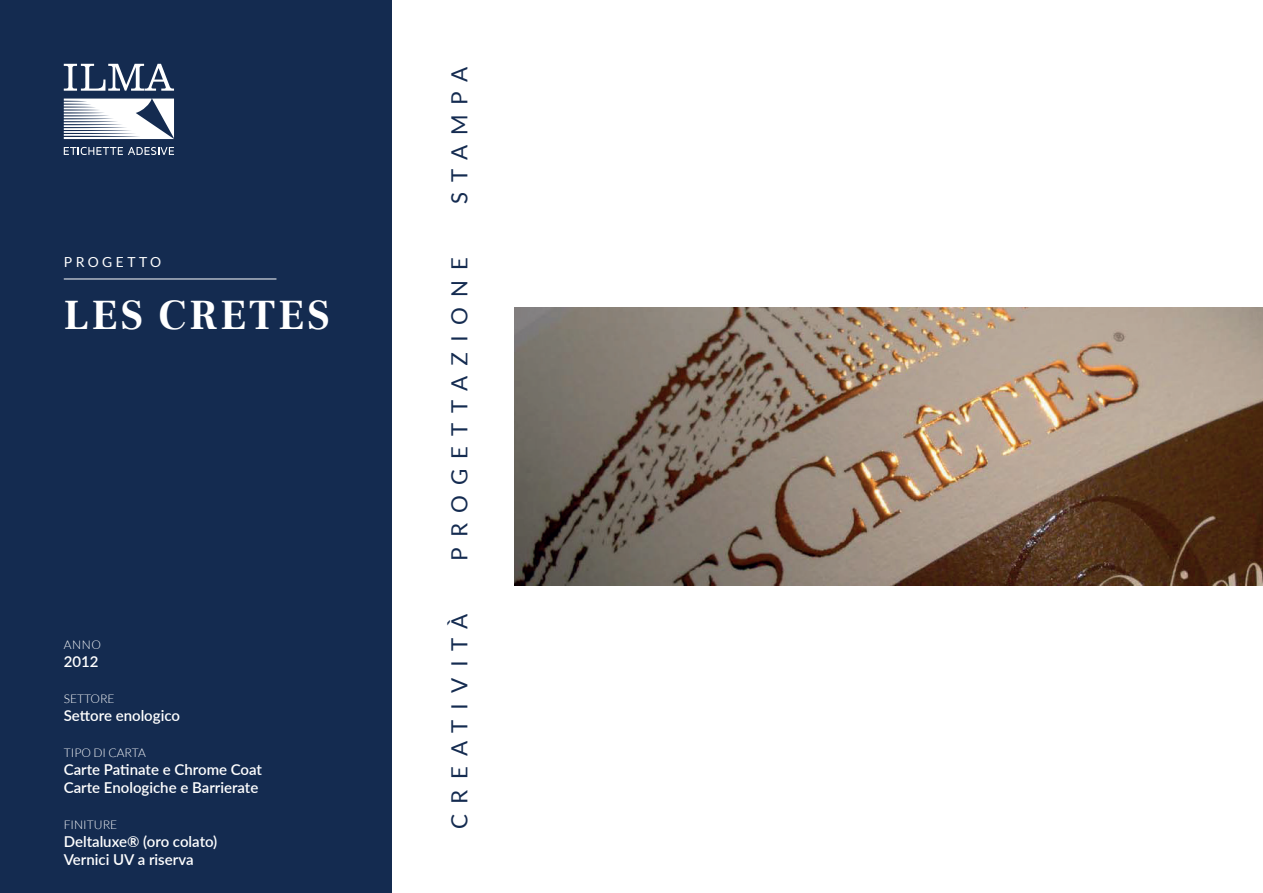
<style>
.page{position:relative;width:1263px;height:893px;background:#fff}
.page>*{position:absolute;margin:0;border:0;box-sizing:border-box;transform-origin:0 0}
.t1{font:700 42px "Frank Ruhl Libre";letter-spacing:.075em;color:#fff}
.t2{font:22.35px "Lato";letter-spacing:.45em;color:#142b50}
.t3{font:600 15px/18px "Lato";color:#fff}
.t4{font:13.8px "Lato";letter-spacing:.25em;color:#fff}
.t5{font:300 12px "Lato";color:#fff}
</style>
<div class="page">
<div style="left:0;top:0;width:391px;height:893px;background:#142b50"></div>
<svg style="left:64px;top:64px;width:110px;height:27px"></svg>
<svg style="left:64px;top:99px;width:110px;height:40px;background:#ccd1d9"></svg>
<svg style="left:64px;top:147px;width:110px;height:8px"></svg>
<hr style="left:64px;top:279px;width:212px;height:1px;background:#fff">
<img style="left:514px;top:307px;width:749px;height:279px">
<p class="t4" style="left:64px;top:255px;width:99px">PROGETTO</p>
<h1 class="t1" style="left:64px;top:289px;width:267px">LES CRETES</h1>
<p class="t5" style="left:64px;top:638px;width:39px">ANNO</p>
<p class="t3" style="left:64px;top:652px;width:36px">2012</p>
<p class="t5" style="left:64px;top:692px;width:52px">SETTORE</p>
<p class="t3" style="left:64px;top:706px;width:118px">Settore enologico</p>
<p class="t5" style="left:64px;top:746px;width:84px">TIPO DI CARTA</p>
<p class="t3" style="left:64px;top:760px;width:200px">Carte Patinate e Chrome Coat<br>Carte Enologiche e Barrierate</p>
<p class="t5" style="left:64px;top:818px;width:55px">FINITURE</p>
<p class="t3" style="left:64px;top:832px;width:155px">Deltaluxe® (oro colato)<br>Vernici UV a riserva</p>
<h2 class="t2" style="left:447px;top:204px;width:138px;rotate:-90deg">STAMPA</h2>
<h2 class="t2" style="left:447px;top:561px;width:305px;rotate:-90deg">PROGETTAZIONE</h2>
<h2 class="t2" style="left:447px;top:829px;width:217px;rotate:-90deg">CREATIVITÀ</h2>
</div>
